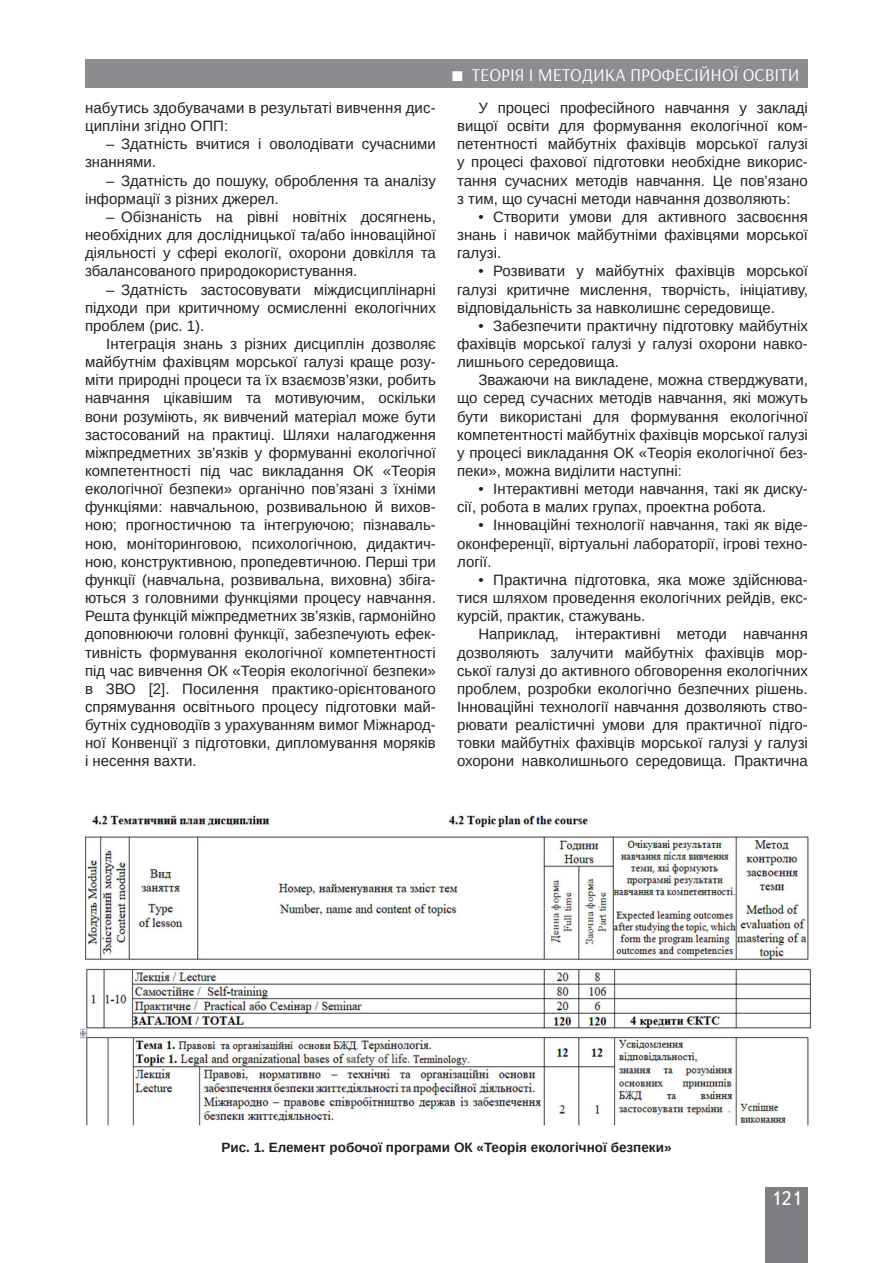
<style>
.page{position:relative;width:893px;height:1263px;background:#fff}
.page>*{position:absolute;margin:0;border:0;box-sizing:border-box;transform-origin:0 0}
.t1{font:19.5px "Ukrainian Text";color:#fff}
.t2{font:18px "Arsenal";color:#fff}
.Текст_основной_G{font:15px/18.1px "Arimo";color:#231f20;text-align:justify}
.Рисунок{font:700 13.5px "Arimo";color:#231f20}
</style>
<div class="page">
<div style="left:765px;top:1187px;width:43px;height:76px;background:#7c7e81"></div>
<div style="left:85px;top:60px;width:723px;height:28px;background:#8b8d90"></div>
<img style="left:80px;top:814px;width:732px;height:311px">
<p class="t2" style="left:472px;top:64px;width:329px">ТЕОРІЯ І МЕТОДИКА ПРОФЕСІЙНОЇ ОСВІТИ</p>
<p class="t2" style="left:440px;top:64px;width:349px">ЗАГАЛЬНА ПЕДАГ ГІКА ТА ІСТОРІЯ ПЕДАГОГІК</p>
<p class="Текст_основной_G" style="left:85px;top:99px;width:352px">набутись здобувачами в результаті вивчення дис&shy;ципліни згідно ОПП:</p>
<p class="Текст_основной_G" style="left:85px;top:135px;width:352px;text-indent:21px">– Здатність вчитися і оволодівати сучасними знаннями.</p>
<p class="Текст_основной_G" style="left:85px;top:171px;width:352px;text-indent:21px">– Здатність до пошуку, оброблення та аналізу інформації з різних джерел.</p>
<p class="Текст_основной_G" style="left:85px;top:208px;width:352px;text-indent:21px">– Обізнаність на рівні новітніх досягнень, необхідних для дослідницької та/або інноваційної діяльності у сфері екології, охорони довкілля та збалансованого природокористування.</p>
<p class="Текст_основной_G" style="left:85px;top:280px;width:352px;text-indent:21px">– Здатність застосовувати міждисциплінарні підходи при критичному осмисленні екологічних проблем (рис. 1).</p>
<p class="Текст_основной_G" style="left:85px;top:335px;width:352px;text-indent:21px">Інтеграція знань з різних дисциплін дозволяє майбутнім фахівцям морської галузі краще розу&shy;міти природні процеси та їх взаємозв’язки, робить навчання цікавішим та мотивуючим, оскільки вони розуміють, як вивчений матеріал може бути застосований на практиці. Шляхи налагодження міжпредметних зв’язків у формуванні екологічної компетентності під час викладання ОК «Теорія екологічної безпеки» органічно пов’язані з їхніми функціями: навчальною, розвивальною й вихов&shy;ною; прогностичною та інтегруючою; пізнаваль&shy;ною, моніторинговою, психологічною, дидактич&shy;ною, конструктивною, пропедевтичною. Перші три функції (навчальна, розвивальна, виховна) збіга&shy;ються з головними функціями процесу навчання.<br>Решта функцій міжпредметних зв’язків, гармонійно доповнюючи головні функції, забезпечують ефек&shy;тивність формування екологічної компетентності під час вивчення ОК «Теорія екологічної безпеки» в ЗВО [2]. Посилення практико-орієнтованого спрямування освітнього процесу підготовки май&shy;бутніх судноводіїв з урахуванням вимог Міжнарод&shy;ної Конвенції з підготовки, дипломування моряків і несення вахти.</p>
<p class="Текст_основной_G" style="left:457px;top:99px;width:352px;text-indent:21px">У процесі професійного навчання у закладі вищої освіти для формування екологічної ком&shy;петентності майбутніх фахівців морської галузі у процесі фахової підготовки необхідне викорис&shy;тання сучасних методів навчання. Це пов’язано з тим, що сучасні методи навчання дозволяють:</p>
<p class="Текст_основной_G" style="left:457px;top:208px;width:352px;text-indent:21px">• Створити умови для активного засвоєння знань і навичок майбутніми фахівцями морської галузі.</p>
<p class="Текст_основной_G" style="left:457px;top:262px;width:352px;text-indent:21px">• Розвивати у майбутніх фахівців морської галузі критичне мислення, творчість, ініціативу, відповідальність за навколишнє середовище.</p>
<p class="Текст_основной_G" style="left:457px;top:317px;width:352px;text-indent:21px">• Забезпечити практичну підготовку майбутніх фахівців морської галузі у галузі охорони навко&shy;лишнього середовища.</p>
<p class="Текст_основной_G" style="left:457px;top:371px;width:352px;text-indent:21px">Зважаючи на викладене, можна стверджувати, що серед сучасних методів навчання, які можуть бути використані для формування екологічної компетентності майбутніх фахівців морської галузі у процесі викладання ОК «Теорія екологічної без&shy;пеки», можна виділити наступні:</p>
<p class="Текст_основной_G" style="left:457px;top:480px;width:352px;text-indent:21px">• Інтерактивні методи навчання, такі як диску&shy;сії, робота в малих групах, проектна робота.</p>
<p class="Текст_основной_G" style="left:457px;top:516px;width:352px;text-indent:21px">• Інноваційні технології навчання, такі як віде&shy;оконференції, віртуальні лабораторії, ігрові техно&shy;логії.</p>
<p class="Текст_основной_G" style="left:457px;top:571px;width:352px;text-indent:21px">• Практична підготовка, яка може здійснюва&shy;тися шляхом проведення екологічних рейдів, екс&shy;курсій, практик, стажувань.</p>
<p class="Текст_основной_G" style="left:457px;top:625px;width:352px;text-indent:21px">Наприклад, інтерактивні методи навчання дозволяють залучити майбутніх фахівців мор&shy;ської галузі до активного обговорення екологічних проблем, розробки екологічно безпечних рішень.<br>Інноваційні технології навчання дозволяють ство&shy;рювати реалістичні умови для практичної підго&shy;товки майбутніх фахівців морської галузі у галузі охорони навколишнього середовища. Практична</p>
<p class="Рисунок" style="left:221px;top:1138px;width:452px">Рис. 1. Елемент робочої програми ОК «Теорія екологічної безпеки»</p>
<h1 class="t1" style="left:771px;top:1188px;width:32px">121</h1>
</div>
